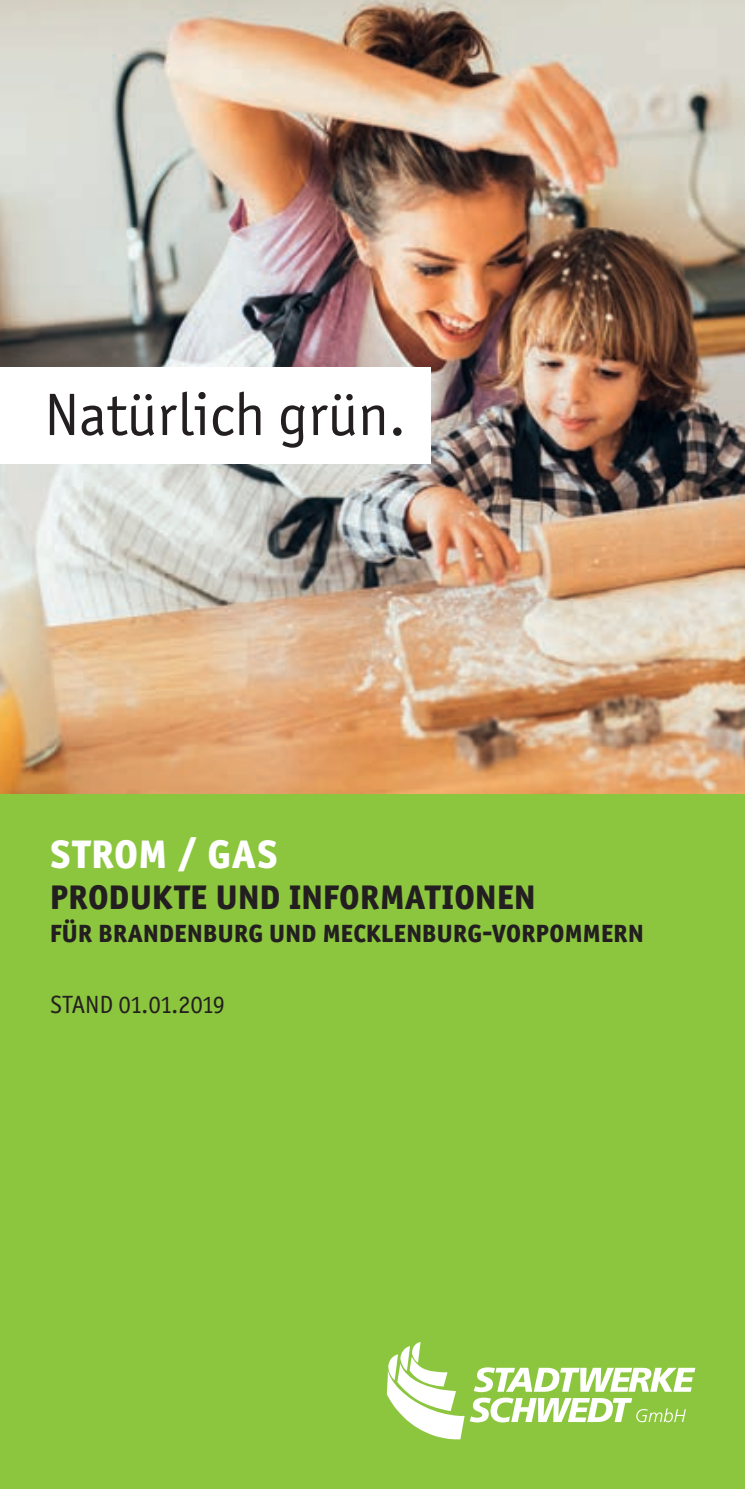
<style>
.page{position:relative;width:745px;height:1489px;background:#fff}
.page>*{position:absolute;margin:0;border:0;box-sizing:border-box;transform-origin:0 0}
.t1{font:60px "Officina Sans ITC Pro";color:#231f20}
.t2{font:40px "Officina Sans Extra Bold ITC";letter-spacing:.01em;color:#fff}
.t3{font:34.25px "Officina Sans Extra Bold ITC";letter-spacing:.01em;color:#231f20}
.t4{font:25px "Officina Sans Extra Bold ITC";letter-spacing:.01em;color:#231f20}
.t5{font:25px "Officina Sans ITC Pro";color:#231f20}
</style>
<div class="page">
<img style="left:0;top:0;width:744px;height:794px">
<div style="left:0;top:794px;width:744px;height:694px;background:#8cc63e"></div>
<svg style="left:387px;top:1342px;width:308px;height:97px"></svg>
<div style="left:0;top:367px;width:430px;height:96px;background:#fff"></div>
<h1 class="t1" style="left:45px;top:379px;width:363px">Natürlich grün.</h1>
<h2 class="t2" style="left:50px;top:824px;width:229px">STROM / GAS</h2>
<h3 class="t3" style="left:50px;top:871px;width:487px">PRODUKTE UND INFORMATIONEN</h3>
<p class="t4" style="left:50px;top:914px;width:595px">FÜR BRANDENBURG UND MECKLENBURG-VORPOMMERN</p>
<p class="t5" style="left:50px;top:989px;width:176px">STAND 01.01.2019</p>
</div>
